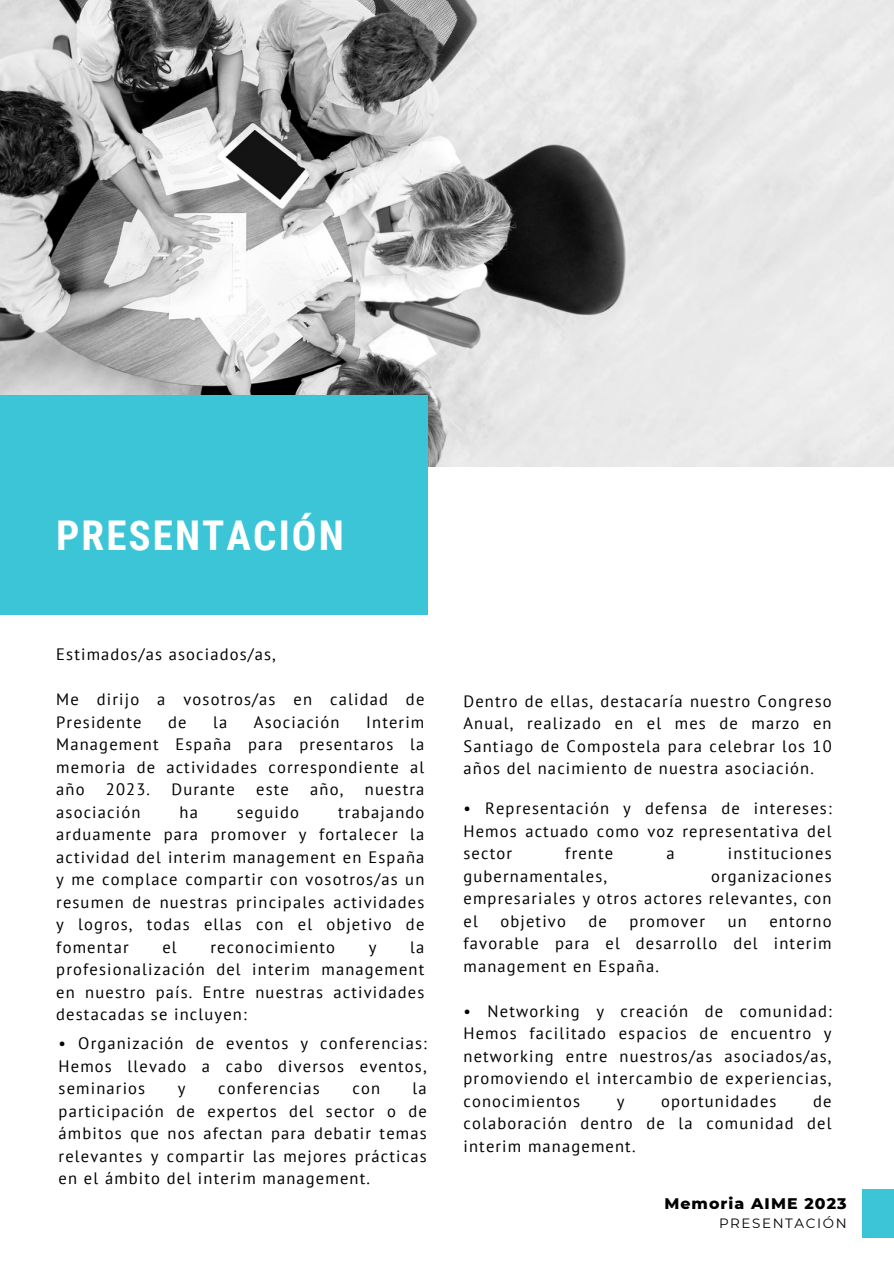
<style>
.page{position:relative;width:894px;height:1264px;background:#fff}
.page>*{position:absolute;margin:0;border:0;box-sizing:border-box;transform-origin:0 0}
.t1{font:700 41.1px "Roboto Condensed";letter-spacing:.05em;color:#fff}
.t2{font:16.5px/22.5px "PT Sans";letter-spacing:.07em;color:#000;text-align:justify}
.t3{font:800 15.75px "Montserrat";letter-spacing:.07em;color:#000}
.t4{font:13.5px "Montserrat";letter-spacing:.12em;color:#000}
</style>
<div class="page">
<img style="left:0;top:0;width:893px;height:466px">
<div style="left:0;top:396px;width:428px;height:218px;background:#3bc5d7"></div>
<div style="left:861px;top:1189px;width:32px;height:48px;background:#3bc5d7"></div>
<p class="t1" style="left:56px;top:511px;width:289px">PRESENTACIÓN</p>
<h1 class="t2" style="left:56px;top:642px;width:221px">Estimados/as asociados/as,</h1>
<h3 class="t2" style="left:56px;top:687px;width:369px">Me dirijo a vosotros/as en calidad de<br>Presidente</h3>
<h3 class="t2" style="left:168px;top:710px;width:20px">de</h3>
<h3 class="t2" style="left:213px;top:710px;width:16px">la</h3>
<h3 class="t2" style="left:254px;top:710px;width:87px">Asociación</h3>
<h3 class="t2" style="left:56px;top:710px;width:369px;text-indent:310px">Interim Management España para presentaros la memoria de actividades correspondiente al año</h3>
<h3 class="t2" style="left:106px;top:777px;width:46px">2023.</h3>
<h3 class="t2" style="left:171px;top:777px;width:65px">Durante</h3>
<h3 class="t2" style="left:256px;top:777px;width:34px">este</h3>
<h3 class="t2" style="left:310px;top:777px;width:35px">año,</h3>
<h3 class="t2" style="left:365px;top:777px;width:61px">nuestra</h3>
<h3 class="t2" style="left:56px;top:800px;width:86px">asociación</h3>
<h3 class="t2" style="left:179px;top:800px;width:20px">ha</h3>
<h3 class="t2" style="left:237px;top:800px;width:64px">seguido</h3>
<h3 class="t2" style="left:56px;top:800px;width:369px;text-indent:282px">trabajando arduamente para promover y fortalecer la actividad del interim management en España y me complace compartir con vosotros/as un resumen de nuestras principales actividades y logros, todas ellas con el objetivo de fomentar</h3>
<h3 class="t2" style="left:162px;top:935px;width:16px">el</h3>
<h3 class="t2" style="left:210px;top:935px;width:126px">reconocimiento</h3>
<h3 class="t2" style="left:369px;top:935px;width:9px">y</h3>
<h3 class="t2" style="left:56px;top:935px;width:369px;text-indent:354px">la profesionalización del interim management en nuestro país. Entre nuestras actividades destacadas se incluyen:</h3>
<h3 class="t2" style="left:59px;top:1031px;width:369px">• Organización de eventos y conferencias:<br>Hemos llevado a cabo diversos eventos, seminarios</h3>
<h3 class="t2" style="left:178px;top:1076px;width:9px">y</h3>
<h3 class="t2" style="left:218px;top:1076px;width:103px">conferencias</h3>
<h3 class="t2" style="left:352px;top:1076px;width:29px">con</h3>
<h3 class="t2" style="left:59px;top:1076px;width:369px;text-indent:354px">la participación de expertos del sector o de ámbitos que nos afectan para debatir temas relevantes y compartir las mejores prácticas en el ámbito del interim management.</h3>
<h2 class="t2" style="left:463px;top:689px;width:369px">Dentro de ellas, destacaría nuestro Congreso Anual, realizado en el mes de marzo en Santiago de Compostela para celebrar los 10 años del nacimiento de nuestra asociación.</h2>
<h3 class="t2" style="left:463px;top:796px;width:369px">• Representación y defensa de intereses:<br>Hemos actuado como voz representativa del sector</h3>
<h3 class="t2" style="left:565px;top:841px;width:50px">frente</h3>
<h3 class="t2" style="left:666px;top:841px;width:10px">a</h3>
<h3 class="t2" style="left:727px;top:841px;width:105px">instituciones</h3>
<h3 class="t2" style="left:463px;top:864px;width:145px">gubernamentales,</h3>
<h3 class="t2" style="left:463px;top:864px;width:369px;text-indent:247px">organizaciones empresariales y otros actores relevantes, con el</h3>
<h3 class="t2" style="left:500px;top:909px;width:67px">objetivo</h3>
<h3 class="t2" style="left:588px;top:909px;width:20px">de</h3>
<h3 class="t2" style="left:629px;top:909px;width:77px">promover</h3>
<h3 class="t2" style="left:727px;top:909px;width:21px">un</h3>
<h3 class="t2" style="left:463px;top:909px;width:369px;text-indent:306px">entorno favorable para el desarrollo del interim management en España.</h3>
<h3 class="t2" style="left:463px;top:999px;width:369px">• Networking y creación de comunidad:<br>Hemos facilitado espacios de encuentro y networking entre nuestros/as asociados/as, promoviendo el intercambio de experiencias, conocimientos</h3>
<h3 class="t2" style="left:616px;top:1089px;width:9px">y</h3>
<h3 class="t2" style="left:661px;top:1089px;width:117px">oportunidades</h3>
<h3 class="t2" style="left:463px;top:1089px;width:369px;text-indent:349px">de colaboración dentro de la comunidad del interim management.</h3>
<h3 class="t3" style="left:664px;top:1193px;width:184px">Memoria AIME 2023</h3>
<h3 class="t4" style="left:718px;top:1215px;width:129px">PRESENTACIÓN</h3>
</div>
